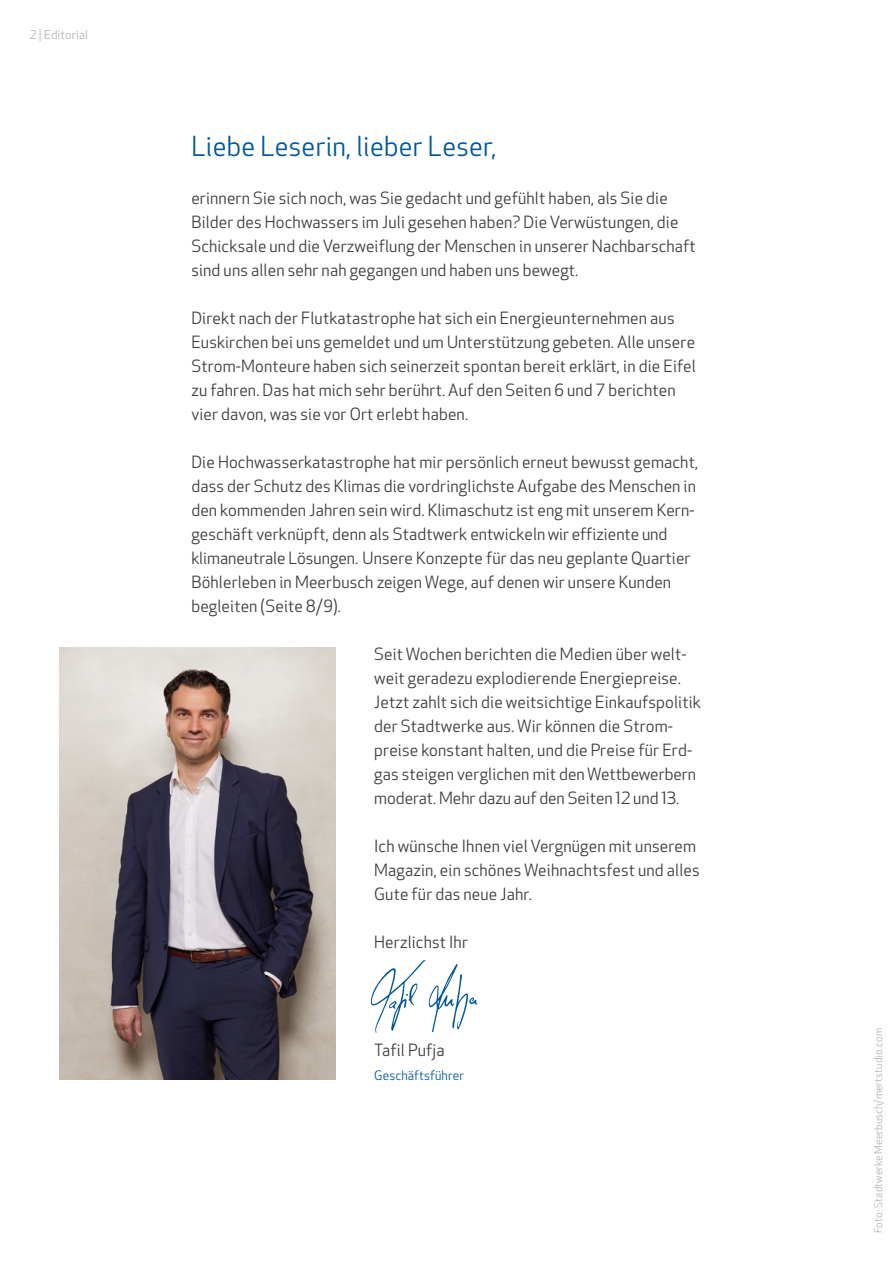
<style>
.page{position:relative;width:893px;height:1263px;background:#fff}
.page>*{position:absolute;margin:0;border:0;box-sizing:border-box;transform-origin:0 0}
.t1{font:27px "Apex New";letter-spacing:.01em;color:#00579c}
.t2{font:16.5px/24px "Apex New";letter-spacing:.01em;color:#3b3b3a}
.Funktion{font:12.75px "Apex New";letter-spacing:.01em;color:#00579c}
.kolumne_li{font:12px "Apex New";letter-spacing:.01em;color:#b1b2b3}
.Bildrechte{font:10.5px "Apex New";letter-spacing:.01em;color:#b1b2b3}
</style>
<div class="page">
<img style="left:60px;top:647px;width:276px;height:432px">
<svg style="left:371px;top:960px;width:106px;height:73px"></svg>
<p class="kolumne_li" style="left:30px;top:27px;width:60px">2 | Editorial</p>
<p class="t1" style="left:191px;top:129px;width:307px">Liebe Leserin, lieber Leser,</p>
<p class="t2" style="left:191px;top:186px;width:506px">erinnern Sie sich noch, was Sie gedacht und gefühlt haben, als Sie die Bilder des Hochwassers im Juli gesehen haben? Die Verwüstungen, die Schicksale und die Verzweiflung der Menschen in unserer Nachbarschaft sind uns allen sehr nah gegangen und haben uns bewegt.</p>
<p class="t2" style="left:191px;top:306px;width:506px">Direkt nach der Flutkatastrophe hat sich ein Energieunternehmen aus Euskirchen bei uns gemeldet und um Unterstützung gebeten. Alle unsere Strom-Monteure haben sich seinerzeit spontan bereit erklärt, in die Eifel zu fahren. Das hat mich sehr berührt. Auf den Seiten 6 und 7 berichten vier davon, was sie vor Ort erlebt haben.</p>
<p class="t2" style="left:191px;top:450px;width:508px">Die Hochwasserkatastrophe hat mir persönlich erneut bewusst gemacht, dass der Schutz des Klimas die vordringlichste Aufgabe des Menschen in den kommenden Jahren sein wird. Klimaschutz ist eng mit unserem Kern&shy;geschäft verknüpft, denn als Stadtwerk entwickeln wir effiziente und klimaneutrale Lösungen. Unsere Konzepte für das neu geplante Quartier Böhlerleben in Meerbusch zeigen Wege, auf denen wir unsere Kunden begleiten (Seite 8/9).</p>
<p class="t2" style="left:374px;top:642px;width:328px">Seit Wochen berichten die Medien über welt&shy;weit geradezu explodierende Energiepreise.<br>Jetzt zahlt sich die weitsichtige Einkaufspolitik der Stadtwerke aus. Wir können die Strom&shy;preise konstant halten, und die Preise für Erd&shy;gas steigen verglichen mit den Wettbewerbern moderat. Mehr dazu auf den Seiten 12 und 13.</p>
<p class="t2" style="left:374px;top:834px;width:327px">Ich wünsche Ihnen viel Vergnügen mit unserem<br>Magazin, ein schönes Weihnachtsfest und alles<br>Gute für das neue Jahr.</p>
<p class="t2" style="left:374px;top:930px;width:95px">Herzlichst Ihr</p>
<p class="t2" style="left:374px;top:1038px;width:72px">Tafil Pufja</p>
<p class="Funktion" style="left:374px;top:1067px;width:91px">Geschäftsführer</p>
<p class="Bildrechte" style="left:872px;top:1233px;width:206px;rotate:-90deg">Foto: Stadtwerke Meerbusch/mertstudio.com</p>
</div>
